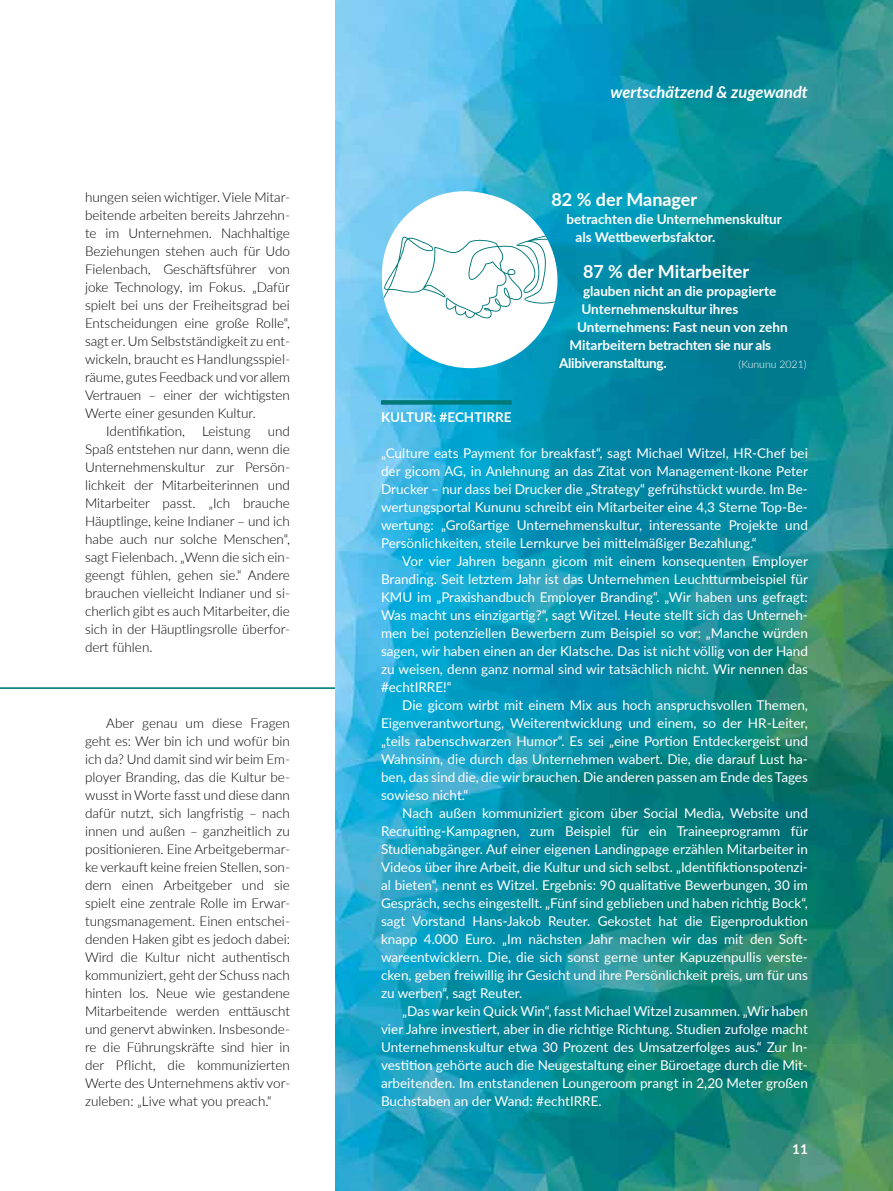
<style>
.page{position:relative;width:893px;height:1191px;background:#fff}
.page>*{position:absolute;margin:0;border:0;box-sizing:border-box;transform-origin:0 0}
.t1{font:700 18px "Lato";color:#fff}
.t2{font:italic 700 16.5px "Lato";color:#fff}
.t3{font:13.5px/18px "Lato";color:#fff;text-align:justify}
.t4{font:300 13.5px/18px "Lato";color:#000;text-align:justify}
.t5{font:700 13.5px/18px "Lato";color:#fff}
.t6{font:700 13.5px "Lato";letter-spacing:-.02em;color:#fff}
.t7{font:300 10.5px "Lato";color:#fff}
</style>
<div class="page">
<img style="left:335px;top:0;width:558px;height:1191px">
<div style="left:381px;top:400px;width:131px;height:5px;background:#007978"></div>
<div style="left:382px;top:192px;width:175px;height:176px;background:#fff;border-radius:50%"></div>
<svg style="left:382px;top:220px;width:175px;height:99px"></svg>
<p class="t4" style="left:85px;top:188px;width:206px">hungen seien wichtiger. Viele Mitar-</p>
<p class="t4" style="left:85px;top:206px;width:206px">beitende arbeiten bereits Jahrzehn-</p>
<p class="t4" style="left:85px;top:224px;width:206px">te im Unternehmen. Nachhaltige</p>
<p class="t4" style="left:85px;top:242px;width:206px">Beziehungen stehen auch für Udo</p>
<p class="t4" style="left:85px;top:260px;width:206px">Fielenbach, Geschäftsführer von</p>
<p class="t4" style="left:85px;top:278px;width:206px">joke Technology, im Fokus. „Dafür</p>
<p class="t4" style="left:85px;top:296px;width:206px">spielt bei uns der Freiheitsgrad bei</p>
<p class="t4" style="left:85px;top:314px;width:206px">Entscheidungen eine große Rolle“,</p>
<p class="t4" style="left:85px;top:332px;width:206px">sagt er. Um Selbstständigkeit zu ent-</p>
<p class="t4" style="left:85px;top:350px;width:206px">wickeln, braucht es Handlungsspiel-</p>
<p class="t4" style="left:85px;top:368px;width:206px">räume, gutes Feedback und vor allem</p>
<p class="t4" style="left:85px;top:386px;width:206px">Vertrauen – einer der wichtigsten</p>
<p class="t4" style="left:85px;top:404px;width:172px">Werte einer gesunden Kultur.</p>
<p class="t4" style="left:106px;top:422px;width:80px">Identifikation,</p>
<p class="t4" style="left:202px;top:422px;width:50px">Leistung</p>
<p class="t4" style="left:85px;top:422px;width:206px;text-indent:183px">und Spaß entstehen nur dann, wenn die Unternehmenskultur zur Persön&shy;lichkeit der Mitarbeiterinnen und Mitarbeiter passt. „Ich brauche Häuptlinge, keine Indianer – und ich habe auch nur solche Menschen“, sagt Fielenbach. „Wenn die sich ein&shy;geengt fühlen, gehen sie.“ Andere brauchen vielleicht Indianer und si&shy;cherlich gibt es auch Mitarbeiter, die sich in der Häuptlingsrolle überfor&shy;dert fühlen.</p>
<p class="t4" style="left:85px;top:713px;width:206px;text-indent:21px">Aber genau um diese Fragen geht es: Wer bin ich und wofür bin ich da? Und damit sind wir beim Em&shy;ployer Branding, das die Kultur be&shy;wusst in Worte fasst und diese dann dafür nutzt, sich langfristig – nach innen und außen – ganzheitlich zu positionieren. Eine Arbeitgebermar&shy;ke verkauft keine freien Stellen, son&shy;dern einen Arbeitgeber und sie spielt eine zentrale Rolle im Erwar&shy;tungsmanagement. Einen entschei&shy;denden Haken gibt es jedoch dabei:<br>Wird die Kultur nicht authentisch kommuniziert, geht der Schuss nach hinten los. Neue wie gestandene Mitarbeitende werden enttäuscht und genervt abwinken. Insbesonde&shy;re die Führungskräfte sind hier in der Pflicht, die kommunizierten Werte des Unternehmens aktiv vor&shy;zuleben: „Live what you preach.“</p>
<p class="t2" style="left:610px;top:80px;width:199px">wertschätzend &amp; zugewandt</p>
<h1 class="t1" style="left:551px;top:186px;width:147px">82 % der Manager</h1>
<p class="t5" style="left:575px;top:209px;width:208px;text-indent:-9px">betrachten die Unternehmenskultur als Wettbewerbsfaktor.</p>
<h1 class="t1" style="left:583px;top:258px;width:168px">87 % der Mitarbeiter</h1>
<p class="t5" style="left:583px;top:281px;width:195px">glauben nicht an die propagierte</p>
<p class="t5" style="left:581px;top:299px;width:158px">Unternehmenskultur ihres</p>
<p class="t5" style="left:577px;top:317px;width:212px">Unternehmens: Fast neun von zehn</p>
<p class="t6" style="left:569px;top:335px;width:203px">Mitarbeitern betrachten sie nur als</p>
<p class="t6" style="left:559px;top:353px;width:109px">Alibiveranstaltung.</p>
<p class="t7" style="left:739px;top:357px;width:69px">(Kununu 2021)</p>
<p class="t5" style="left:381px;top:407px;width:132px">KULTUR: #ECHTIRRE</p>
<p class="t3" style="left:381px;top:443px;width:428px">„Culture eats Payment for breakfast“, sagt Michael Witzel, HR-Chef bei der gicom AG, in Anlehnung an das Zitat von Management-Ikone Peter Drucker – nur dass bei Drucker die „Strategy“ gefrühstückt wurde. Im Be&shy;wertungsportal Kununu schreibt ein Mitarbeiter eine 4,3 Sterne Top-Be&shy;wertung: „Großartige Unternehmenskultur, interessante Projekte und Persönlichkeiten, steile Lernkurve bei mittelmäßiger Bezahlung.“</p>
<p class="t3" style="left:381px;top:551px;width:428px;text-indent:21px">Vor vier Jahren begann gicom mit einem konsequenten Employer Branding. Seit letztem Jahr ist das Unternehmen Leuchtturmbeispiel für KMU im „Praxishandbuch Employer Branding“. „Wir haben uns gefragt:<br>Was macht uns einzigartig?“, sagt Witzel. Heute stellt sich das Unterneh&shy;men bei potenziellen Bewerbern zum Beispiel so vor: „Manche würden sagen, wir haben einen an der Klatsche. Das ist nicht völlig von der Hand zu weisen, denn ganz normal sind wir tatsächlich nicht. Wir nennen das #echtIRRE!“</p>
<p class="t3" style="left:381px;top:695px;width:428px;text-indent:21px">Die gicom wirbt mit einem Mix aus hoch anspruchsvollen Themen, Eigenverantwortung, Weiterentwicklung und einem, so der HR-Leiter, „teils rabenschwarzen Humor“. Es sei „eine Portion Entdeckergeist und Wahnsinn, die durch das Unternehmen wabert. Die, die darauf Lust ha&shy;ben, das sind die, die wir brauchen. Die anderen passen am Ende des Tages sowieso nicht.“</p>
<p class="t3" style="left:381px;top:803px;width:428px;text-indent:21px">Nach außen kommuniziert gicom über Social Media, Website und Recruiting-Kampagnen, zum Beispiel für ein Traineeprogramm für Studienabgänger. Auf einer eigenen Landingpage erzählen Mitarbeiter in Videos über ihre Arbeit, die Kultur und sich selbst. „Identifiktionspotenzi&shy;al bieten“, nennt es Witzel. Ergebnis: 90 qualitative Bewerbungen, 30 im Gespräch, sechs eingestellt. „Fünf sind geblieben und haben richtig Bock“, sagt Vorstand Hans-Jakob Reuter. Gekostet hat die Eigenproduktion knapp 4.000 Euro. „Im nächsten Jahr machen wir das mit den Soft&shy;wareentwicklern. Die, die sich sonst gerne unter Kapuzenpullis verste&shy;cken, geben freiwillig ihr Gesicht und ihre Persönlichkeit preis, um für uns zu werben“, sagt Reuter.</p>
<p class="t3" style="left:381px;top:1001px;width:428px;text-indent:21px">„Das war kein Quick Win“, fasst Michael Witzel zusammen. „Wir haben vier Jahre investiert, aber in die richtige Richtung. Studien zufolge macht Unternehmenskultur etwa 30 Prozent des Umsatzerfolges aus.“ Zur In&shy;vestition gehörte auch die Neugestaltung einer Büroetage durch die Mit&shy;arbeitenden. Im entstandenen Loungeroom prangt in 2,20 Meter großen Buchstaben an der Wand: #echtIRRE.</p>
<p class="t5" style="left:792px;top:1139px;width:17px">11</p>
</div>
